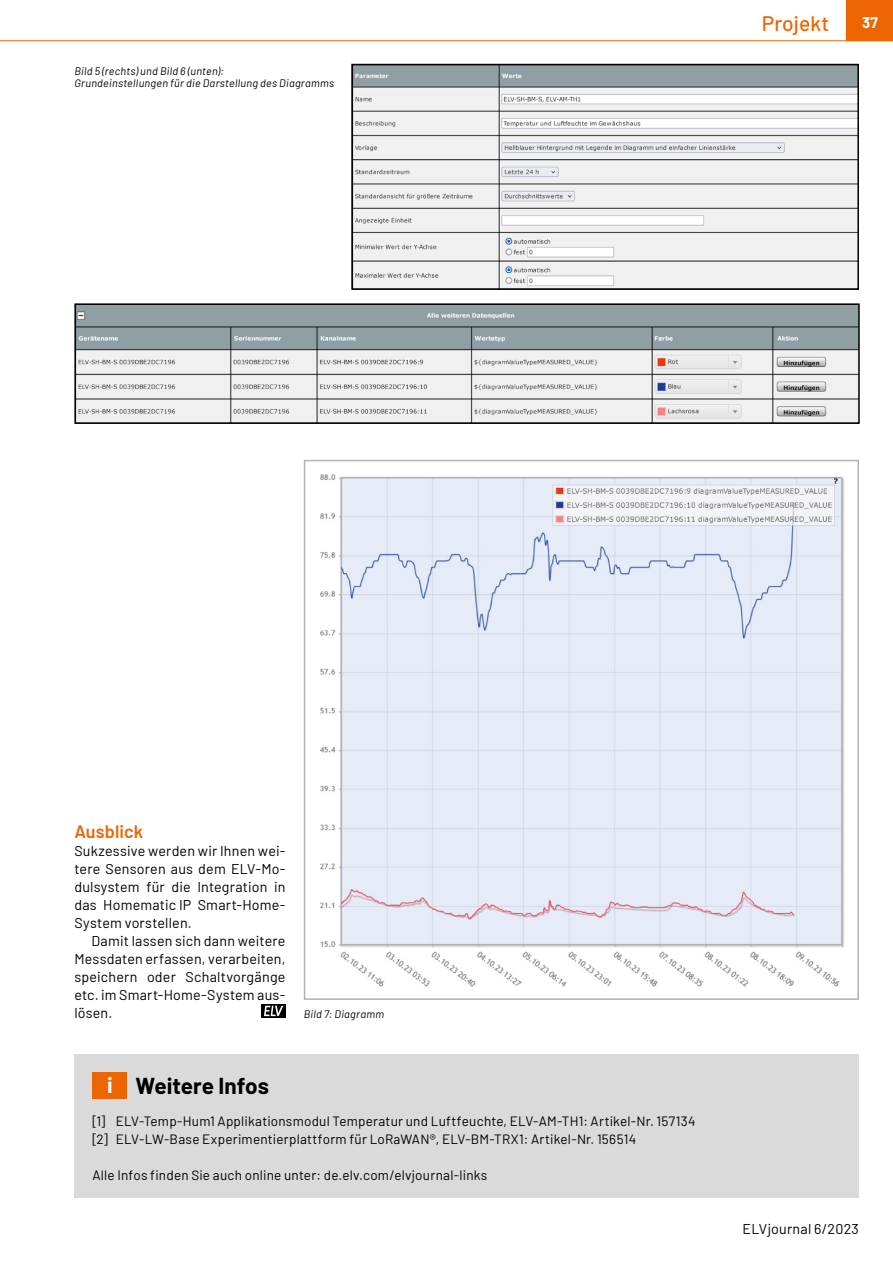
<style>
.page{position:relative;width:893px;height:1263px;background:#fff}
.page>*{position:absolute;margin:0;border:0;box-sizing:border-box;transform-origin:0 0}
.Weitere_Infos{font:700 22.5px "Barlow";color:#000}
.t1{font:700 22.05px "Barlow";color:#fff}
.t2{font:500 21px "Barlow";color:#ec6502}
.ZZ{font:600 18px "Barlow";letter-spacing:.005em;color:#ec6502}
.t3{font:700 15px "Barlow";color:#fff}
.Fließtext_Neuer_Absa{font:14.25px/18px "Barlow";letter-spacing:.015em;color:#000;text-align:justify}
.Fließtext_Neue_Zeile{font:14.25px/18px "Barlow";letter-spacing:.015em;color:#000;text-align:justify}
.Text_Weitere_Infos{font:13.5px "Barlow";letter-spacing:.015em;color:#000}
.Fließtext_Neuer_Absa-2{font:13.5px "Barlow";letter-spacing:.015em;color:#000}
.Bildunterschrift{font:italic 10.8px/12.3px "Barlow";letter-spacing:.025em;color:#000}
</style>
<div class="page">
<div style="left:846px;top:0;width:47px;height:40px;background:#ec6502"></div>
<hr style="left:0;top:40px;width:893px;height:1px;background:#ec6502">
<img style="left:354px;top:67px;width:502px;height:220px">
<div style="left:351px;top:64px;width:508px;height:226px;border:2px solid #000"></div>
<img style="left:77px;top:306px;width:780px;height:115px">
<div style="left:74px;top:303px;width:786px;height:121px;border:2px solid #000"></div>
<img style="left:320px;top:474px;width:525px;height:512px">
<div style="left:304px;top:460px;width:555px;height:540px;border:2px solid #b1b2b3"></div>
<div style="left:74px;top:1054px;width:785px;height:144px;background:#dadada"></div>
<div style="left:92px;top:1072px;width:35px;height:27px;background:#ec6502"></div>
<svg style="left:261px;top:1004px;width:24px;height:14px"></svg>
<svg style="left:264px;top:1006px;width:19px;height:10px"></svg>
<p class="Bildunterschrift" style="left:74px;top:64px;width:261px">Bild 5 (rechts) und Bild 6 (unten):<br>Grundeinstellungen für die Darstellung des Diagramms</p>
<h3 class="t2" style="left:762px;top:8px;width:69px">Projekt</h3>
<p class="t3" style="left:862px;top:11px;width:17px">37</p>
<p class="ZZ" style="left:74px;top:818px;width:70px">Ausblick</p>
<p class="Fließtext_Neuer_Absa" style="left:74px;top:841px;width:213px">Sukzessive werden wir Ihnen wei&shy;tere Sensoren aus dem ELV-Mo&shy;dulsystem für die Integration in das Homematic IP Smart-Home-System vorstellen.</p>
<p class="Fließtext_Neue_Zeile" style="left:74px;top:931px;width:213px;text-indent:17px">Damit lassen sich dann weitere Messdaten erfassen, verarbeiten, speichern oder Schaltvorgänge etc. im Smart-Home-System aus&shy;lösen.</p>
<p class="Bildunterschrift" style="left:304px;top:1007px;width:82px">Bild 7: Diagramm</p>
<p class="t1" style="left:107px;top:1069px;width:7px">i</p>
<p class="Weitere_Infos" style="left:135px;top:1069px;width:135px">Weitere Infos</p>
<p class="Text_Weitere_Infos" style="left:92px;top:1111px;width:605px">[1] ELV-Temp-Hum1 Applikationsmodul Temperatur und Luftfeuchte, ELV-AM-TH1: Artikel-Nr. 157134</p>
<p class="Text_Weitere_Infos" style="left:92px;top:1129px;width:545px">[2] ELV-LW-Base Experimentierplattform für LoRaWAN®, ELV-BM-TRX1: Artikel-Nr. 156514</p>
<p class="Fließtext_Neuer_Absa-2" style="left:92px;top:1165px;width:396px">Alle Infos finden Sie auch online unter: de.elv.com/elvjournal-links</p>
<p class="Fließtext_Neuer_Absa" style="left:743px;top:1219px;width:118px">ELVjournal 6/2023</p>
</div>
